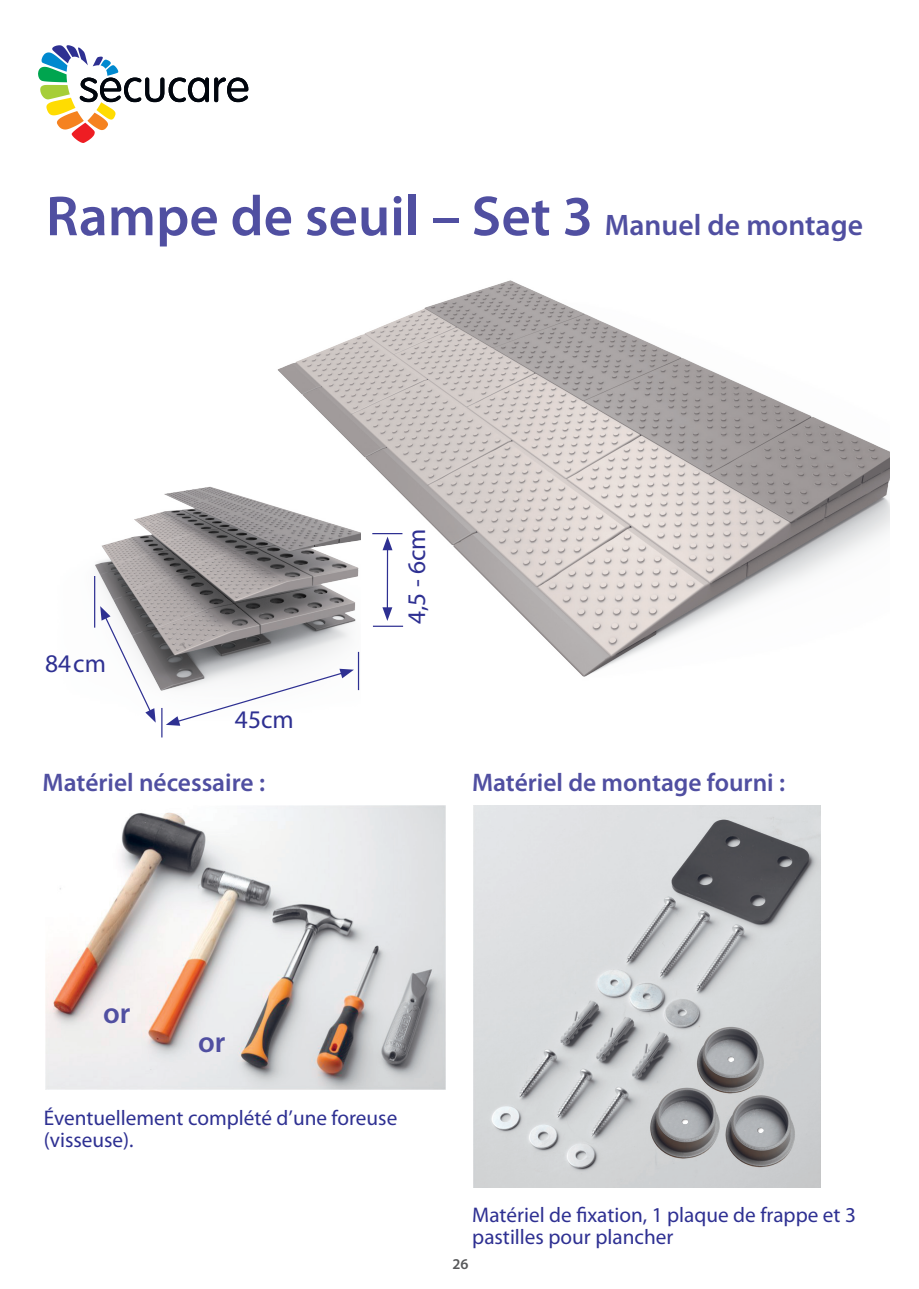
<style>
.page{position:relative;width:919px;height:1289px;background:#fff}
.page>*{position:absolute;margin:0;border:0;box-sizing:border-box;transform-origin:0 0}
.t1{font:600 56.85px "Myriad Pro";color:#504fa1}
.t2{font:600 29.7px "Myriad Pro";color:#504fa1}
.t3{font:600 25.5px "Myriad Pro";color:#504fa1}
.t4{font:25.5px "Myriad Pro";color:#2e3092}
.t5{font:21.15px/22.2px "Myriad Pro";color:#2e3092}
.t6{font:600 15px "Myriad Pro";color:#57585a}
.s1{font-size:29.7px}
</style>
<div class="page">
<svg style="left:38px;top:45px;width:210px;height:98px"></svg>
<img style="left:277px;top:280px;width:612px;height:397px">
<img style="left:46px;top:805px;width:400px;height:284px">
<img style="left:473px;top:805px;width:347px;height:382px">
<img style="left:94px;top:483px;width:266px;height:208px">
<hr style="left:358px;top:652px;width:1px;height:38px;background:#2e3092">
<svg style="left:100px;top:606px;width:254px;height:131px"></svg>
<hr style="left:94px;top:576px;width:1px;height:51px;background:#2e3092">
<hr style="left:387px;top:547px;width:1px;height:63px;background:#2e3092">
<svg style="left:382px;top:607px;width:10px;height:14px"></svg>
<svg style="left:382px;top:536px;width:10px;height:14px"></svg>
<hr style="left:373px;top:625px;width:30px;height:2px;background:#2e3092">
<hr style="left:372px;top:533px;width:30px;height:1px;background:#2e3092">
<div style="left:754px;top:1124px;width:11px;height:9px;background:#231f20;opacity:.58"></div>
<div style="left:679px;top:1115px;width:11px;height:9px;background:#231f20;opacity:.58"></div>
<div style="left:725px;top:1053px;width:10px;height:9px;background:#231f20;opacity:.58"></div>
<h1 class="t1" style="left:46px;top:185px;width:818px">Rampe de seuil – Set 3 <span class="s1">Manuel de montage</span></h1>
<p class="t4" style="left:45px;top:649px;width:62px">84cm</p>
<p class="t4" style="left:235px;top:705px;width:60px">45cm</p>
<p class="t3" style="left:43px;top:768px;width:224px">Matériel nécessaire :</p>
<p class="t4" style="left:403px;top:624px;width:97px;rotate:-90deg">4,5 - 6cm</p>
<p class="t3" style="left:472px;top:768px;width:314px">Matériel de montage fourni :</p>
<h2 class="t2" style="left:103px;top:996px;width:29px">or</h2>
<h2 class="t2" style="left:198px;top:1025px;width:29px">or</h2>
<p class="t5" style="left:44px;top:1107px;width:355px">Éventuellement complété d’une foreuse (visseuse).</p>
<p class="t5" style="left:472px;top:1203px;width:385px">Matériel de fixation, 1 plaque de frappe et 3 pastilles pour plancher</p>
<p class="t6" style="left:452px;top:1255px;width:18px">26</p>
</div>
